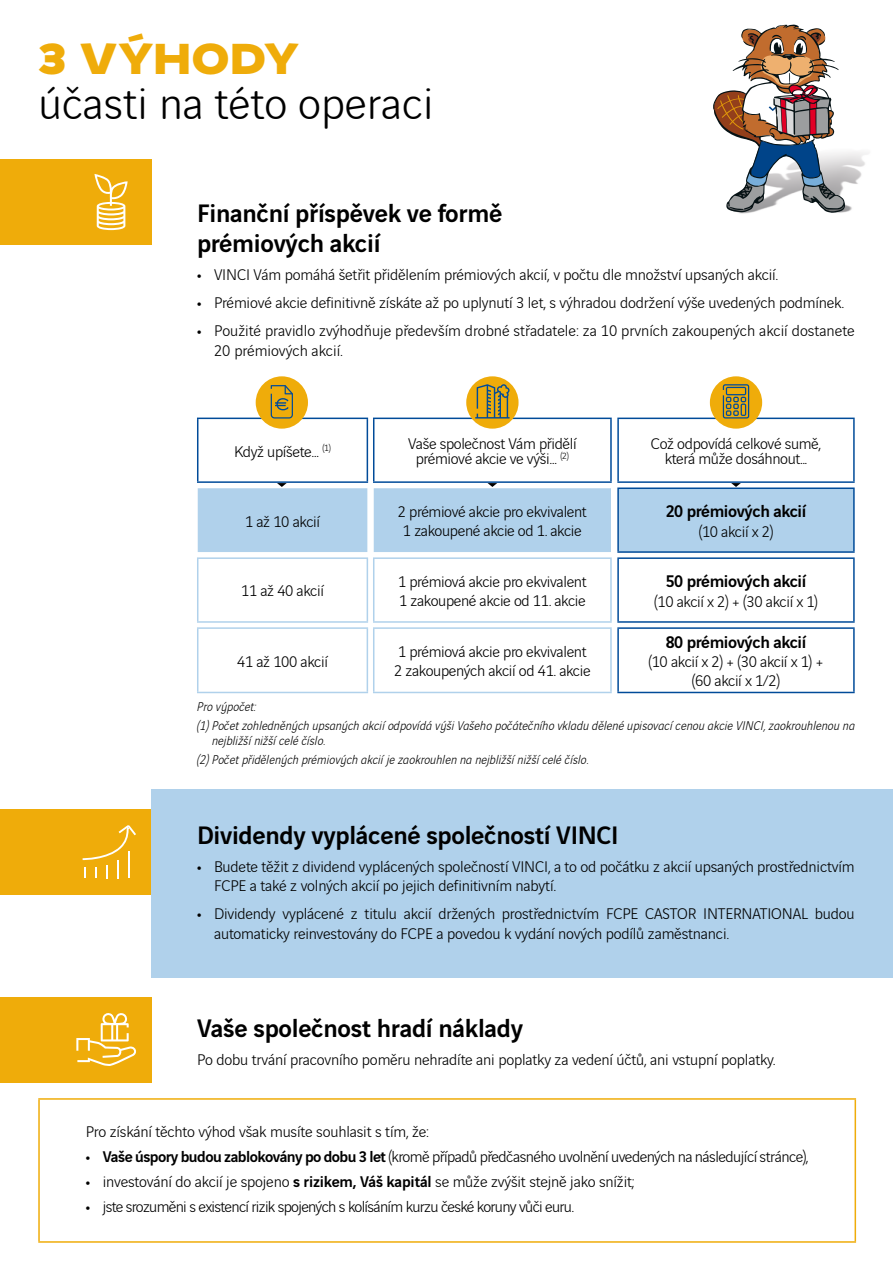
<style>
.page{position:relative;width:893px;height:1263px;background:#fff}
.page>*{position:absolute;margin:0;border:0;box-sizing:border-box;transform-origin:0 0}
.t1{font:300 48px "Vinci Rounded";color:#000}
.t2{font:900 46.5px "Vinci Sans Expanded";letter-spacing:-.01em;color:#efac0a}
.t3{font:500 27px/30px "Vinci Sans";letter-spacing:-.01em;color:#000}
.t4{font:500 18px "Vinci Sans";letter-spacing:-.02em;color:#000}
.t5{font:300 16.5px/19.2px "Vinci Sans";letter-spacing:-.01em;color:#000}
.t6{font:300 16.5px "Vinci Sans";letter-spacing:-.03em;color:#000}
.t7{font:300 16.5px "Vinci Sans";letter-spacing:-.04em;color:#000}
.t8{font:italic 300 13.5px/19.2px "Vinci Sans";letter-spacing:.01em;color:#000}
.s1{font-weight:700}
.s2{font-weight:500}
</style>
<div class="page">
<div style="left:0;top:159px;width:151px;height:85px;background:#efac0a"></div>
<div style="left:0;top:809px;width:151px;height:85px;background:#efac0a"></div>
<div style="left:0;top:997px;width:151px;height:85px;background:#efac0a"></div>
<div style="left:151px;top:789px;width:742px;height:189px;background:#b0d1eb"></div>
<img style="left:845px;top:152px;width:24px;height:60px">
<svg style="left:713px;top:24px;width:132px;height:190px"></svg>
<svg style="left:94px;top:174px;width:34px;height:56px"></svg>
<svg style="left:83px;top:825px;width:53px;height:53px"></svg>
<svg style="left:76px;top:1013px;width:60px;height:53px"></svg>
<hr style="left:38px;top:1098px;width:818px;height:2px;background:#efac0a">
<hr style="left:38px;top:1100px;width:2px;height:141px;background:#efac0a">
<hr style="left:854px;top:1100px;width:2px;height:141px;background:#efac0a">
<hr style="left:38px;top:1241px;width:818px;height:2px;background:#efac0a">
<svg style="left:198px;top:483px;width:655px;height:69px;background:#b6d4ec"></svg>
<hr style="left:373px;top:418px;width:239px;height:1px;background:#004b99">
<hr style="left:373px;top:419px;width:1px;height:62px;background:#004b99">
<hr style="left:610px;top:419px;width:2px;height:62px;background:#004b99">
<hr style="left:373px;top:481px;width:239px;height:2px;background:#004b99">
<hr style="left:617px;top:418px;width:238px;height:1px;background:#004b99">
<hr style="left:617px;top:419px;width:2px;height:62px;background:#004b99">
<hr style="left:853px;top:419px;width:2px;height:62px;background:#004b99">
<hr style="left:617px;top:481px;width:238px;height:2px;background:#004b99">
<hr style="left:197px;top:418px;width:171px;height:1px;background:#004b99">
<hr style="left:197px;top:419px;width:1px;height:62px;background:#004b99">
<hr style="left:367px;top:419px;width:1px;height:62px;background:#004b99">
<hr style="left:197px;top:481px;width:171px;height:2px;background:#004b99">
<hr style="left:617px;top:627px;width:238px;height:2px;background:#004b99">
<hr style="left:617px;top:629px;width:2px;height:63px;background:#004b99">
<hr style="left:853px;top:629px;width:2px;height:63px;background:#004b99">
<hr style="left:617px;top:692px;width:238px;height:1px;background:#004b99">
<hr style="left:617px;top:487px;width:238px;height:2px;background:#004b99">
<hr style="left:617px;top:489px;width:2px;height:62px;background:#004b99">
<hr style="left:853px;top:489px;width:2px;height:62px;background:#004b99">
<hr style="left:617px;top:551px;width:238px;height:2px;background:#004b99">
<hr style="left:197px;top:557px;width:171px;height:2px;background:#b0d1eb">
<hr style="left:197px;top:559px;width:1px;height:62px;background:#b0d1eb">
<hr style="left:367px;top:559px;width:1px;height:62px;background:#b0d1eb">
<hr style="left:197px;top:621px;width:171px;height:2px;background:#b0d1eb">
<hr style="left:197px;top:627px;width:171px;height:2px;background:#b0d1eb">
<hr style="left:197px;top:629px;width:1px;height:63px;background:#b0d1eb">
<hr style="left:367px;top:629px;width:1px;height:63px;background:#b0d1eb">
<hr style="left:197px;top:692px;width:171px;height:1px;background:#b0d1eb">
<hr style="left:373px;top:627px;width:239px;height:2px;background:#b0d1eb">
<hr style="left:373px;top:629px;width:1px;height:63px;background:#b0d1eb">
<hr style="left:610px;top:629px;width:2px;height:63px;background:#b0d1eb">
<hr style="left:373px;top:692px;width:239px;height:1px;background:#b0d1eb">
<hr style="left:373px;top:557px;width:239px;height:2px;background:#b0d1eb">
<hr style="left:373px;top:559px;width:1px;height:62px;background:#b0d1eb">
<hr style="left:610px;top:559px;width:2px;height:62px;background:#b0d1eb">
<hr style="left:373px;top:621px;width:239px;height:2px;background:#b0d1eb">
<hr style="left:617px;top:557px;width:238px;height:2px;background:#004b99">
<hr style="left:617px;top:559px;width:2px;height:62px;background:#004b99">
<hr style="left:853px;top:559px;width:2px;height:62px;background:#004b99">
<hr style="left:617px;top:621px;width:238px;height:2px;background:#004b99">
<div style="left:256px;top:376px;width:52px;height:53px;background:#efac0a;border-radius:50%"></div>
<svg style="left:271px;top:385px;width:22px;height:33px"></svg>
<div style="left:466px;top:376px;width:53px;height:53px;background:#efac0a;border-radius:50%"></div>
<svg style="left:475px;top:384px;width:35px;height:34px"></svg>
<div style="left:710px;top:376px;width:52px;height:53px;background:#efac0a;border-radius:50%"></div>
<svg style="left:723px;top:384px;width:26px;height:34px"></svg>
<h2 class="t2" style="left:38px;top:22px;width:263px">3 VÝHODY</h2>
<h1 class="t1" style="left:38px;top:69px;width:397px">účasti na této operaci</h1>
<h3 class="t3" style="left:197px;top:196px;width:307px">Finanční příspěvek ve formě prémiových akcií</h3>
<p class="t5" style="left:197px;top:264px;width:583px"><span class="s1">•</span> VINCI Vám pomáhá šetřit přidělením prémiových akcií, v počtu dle množství upsaných akcií.</p>
<p class="t5" style="left:197px;top:292px;width:648px"><span class="s1">•</span> Prémiové akcie definitivně získáte až po uplynutí 3 let, s výhradou dodržení výše uvedených podmínek.</p>
<p class="t5" style="left:214px;top:320px;width:642px;text-indent:-17px"><span class="s1">•</span> Použité pravidlo zvýhodňuje především drobné střadatele: za 10 prvních zakoupených akcií dostanete<br>20 prémiových akcií.</p>
<p class="t5" style="left:234px;top:440px;width:98px">Když upíšete… <sup>(1)</sup></p>
<p class="t5" style="left:408px;top:435px;width:170px;line-height:15px;text-align:center">Vaše společnost Vám přidělí prémiové akcie ve výši… <sup>(2)</sup></p>
<p class="t5" style="left:651px;top:435px;width:172px;line-height:15px;text-align:center">Což odpovídá celkové sumě, která může dosáhnout...</p>
<p class="t5" style="left:245px;top:510px;width:76px">1 až 10 akcií</p>
<p class="t5" style="left:398px;top:500px;width:191px;text-align:center">2 prémiové akcie pro ekvivalent<br>1 zakoupené akcie od 1. akcie</p>
<p class="t4" style="left:666px;top:498px;width:142px">20 prémiových akcií</p>
<p class="t5" style="left:699px;top:520px;width:76px">(10 akcií x 2)</p>
<p class="t5" style="left:241px;top:580px;width:84px">11 až 40 akcií</p>
<p class="t5" style="left:398px;top:570px;width:190px">1 prémiová akcie pro ekvivalent<br>1 zakoupené akcie od 11. akcie</p>
<p class="t4" style="left:666px;top:567px;width:142px">50 prémiových akcií</p>
<p class="t5" style="left:654px;top:590px;width:165px">(10 akcií x 2) + (30 akcií x 1)</p>
<p class="t4" style="left:666px;top:628px;width:142px">80 prémiových akcií</p>
<p class="t5" style="left:648px;top:651px;width:177px;text-align:center">(10 akcií x 2) + (30 akcií x 1) + (60 akcií x 1/2)</p>
<p class="t8" style="left:197px;top:696px;width:659px">Pro výpočet:<br>(1) Počet zohledněných upsaných akcií odpovídá výši Vašeho počátečního vkladu dělené upisovací cenou akcie VINCI, zaokrouhlenou na</p>
<p class="t8" style="left:197px;top:730px;width:393px;text-indent:15px">nejbližší nižší celé číslo.<br>(2) Počet přidělených prémiových akcií je zaokrouhlen na nejbližší nižší celé číslo.</p>
<p class="t5" style="left:237px;top:650px;width:92px">41 až 100 akcií</p>
<p class="t5" style="left:394px;top:641px;width:198px">1 prémiová akcie pro ekvivalent<br>2 zakoupených akcií od 41. akcie</p>
<h3 class="t3" style="left:197px;top:817px;width:423px">Dividendy vyplácené společností VINCI</h3>
<p class="t5" style="left:214px;top:855px;width:642px;text-indent:-17px"><span class="s1">•</span> Budete těžit z dividend vyplácených společností VINCI, a to od počátku z akcií upsaných prostřednictvím<br>FCPE a také z volných akcií po jejich definitivním nabytí.</p>
<p class="t5" style="left:214px;top:903px;width:642px;text-indent:-17px"><span class="s1">•</span> Dividendy vyplácené z titulu akcií držených prostřednictvím FCPE CASTOR INTERNATIONAL budou automaticky reinvestovány do FCPE a povedou k vydání nových podílů zaměstnanci.</p>
<h3 class="t3" style="left:197px;top:1010px;width:328px">Vaše společnost hradí náklady</h3>
<p class="t5" style="left:197px;top:1048px;width:580px">Po dobu trvání pracovního poměru nehradíte ani poplatky za vedení účtů, ani vstupní poplatky.</p>
<p class="t5" style="left:86px;top:1121px;width:345px">Pro získání těchto výhod však musíte souhlasit s tím, že:</p>
<p class="t6" style="left:86px;top:1145px;width:724px"><span class="s1">•</span> <span class="s2">Vaše úspory budou zablokovány po dobu 3 let</span> (kromě případů předčasného uvolnění uvedených na následující stránce),</p>
<p class="t5" style="left:86px;top:1171px;width:550px"><span class="s1">•</span> investování do akcií je spojeno <span class="s2">s rizikem, Váš kapitál</span> se může zvýšit stejně jako snížit;</p>
<p class="t7" style="left:86px;top:1195px;width:490px"><span class="s1">•</span> jste srozuměni s existencí rizik spojených s kolísáním kurzu české koruny vůči euru.</p>
</div>
